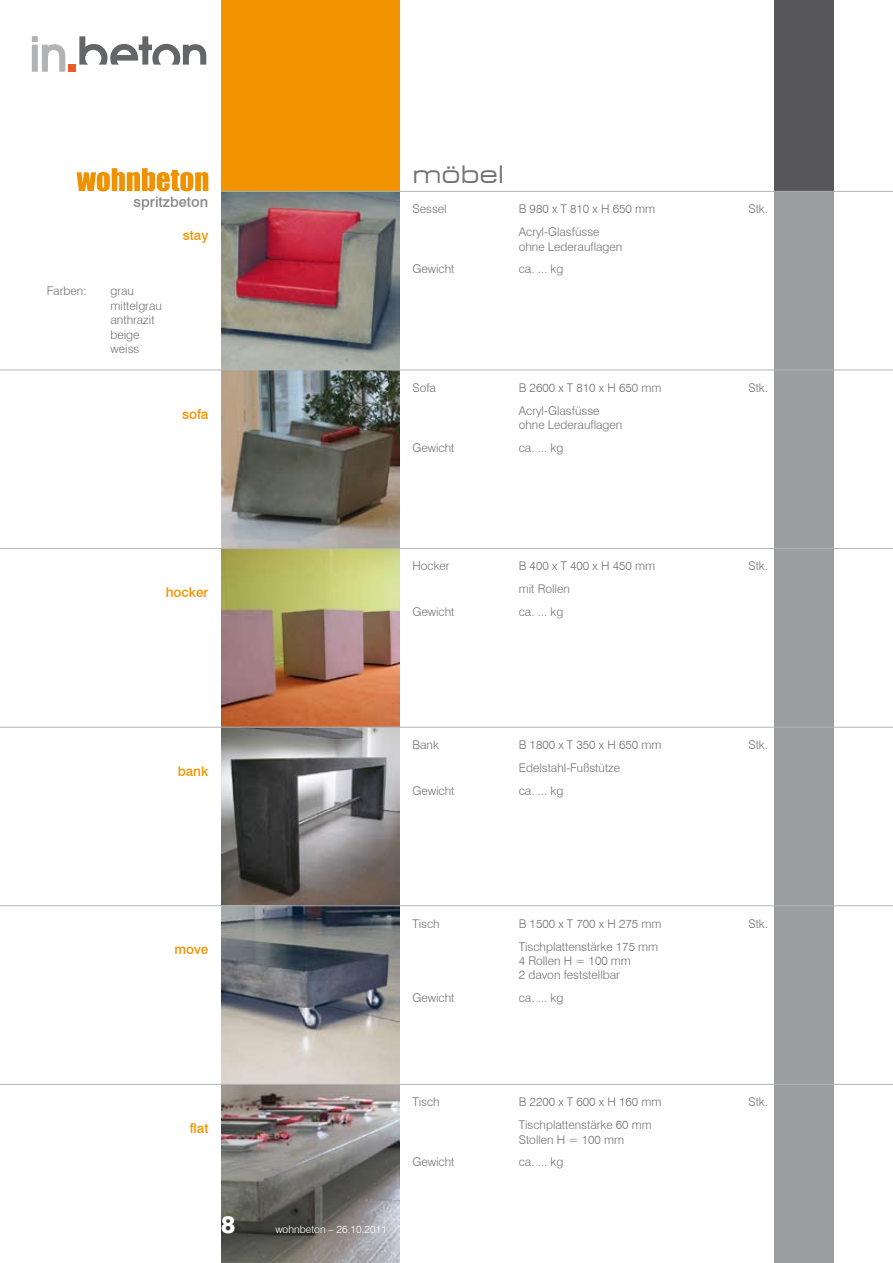
<style>
.page{position:relative;width:893px;height:1263px;background:#fff}
.page>*{position:absolute;margin:0;border:0;box-sizing:border-box;transform-origin:0 0}
.t1{font:expanded 24px "Square 721 BT";color:#707173}
.t2{font:800 24px "Swiss 721 BT";color:#fff}
.t3{font:500 14.55px "Swiss 721 BT";color:#87888a}
.t4{font:500 13.5px "Swiss 721 BT";color:#f29400}
.t5{font:300 12px/23px "Swiss 721 BT";color:#707173}
.t6{font:300 10.5px "Swiss 721 BT";color:#fff}
</style>
<div class="page">
<div style="left:221px;top:0;width:179px;height:191px;background:#f29400"></div>
<div style="left:774px;top:191px;width:59px;height:1072px;background:#9c9d9f"></div>
<div style="left:774px;top:0;width:59px;height:191px;background:#58585a"></div>
<svg style="left:79px;top:36px;width:128px;height:29px"></svg>
<div style="left:69px;top:65px;width:7px;height:7px;background:#e95e28"></div>
<svg style="left:32px;top:36px;width:34px;height:36px"></svg>
<svg style="left:77px;top:168px;width:131px;height:23px"></svg>
<img style="left:221px;top:192px;width:179px;height:1071px">
<hr style="left:221px;top:191px;width:672px;height:1px;background:#b1b3b4">
<hr style="left:0;top:370px;width:893px;height:1px;background:#b1b3b4">
<hr style="left:0;top:548px;width:893px;height:1px;background:#b1b3b4">
<hr style="left:0;top:727px;width:893px;height:1px;background:#b1b3b4">
<hr style="left:0;top:905px;width:893px;height:1px;background:#b1b3b4">
<hr style="left:0;top:1084px;width:893px;height:1px;background:#b1b3b4">
<p class="t3" style="left:134px;top:193px;width:76px">spritzbeton</p>
<p class="t5" style="left:47px;top:279px;width:41px">Farben:</p>
<p class="t5" style="left:111px;top:284px;width:53px;line-height:14.4px">grau mittelgrau anthrazit beige weiss</p>
<p class="t4" style="left:183px;top:227px;width:27px">stay</p>
<p class="t4" style="left:182px;top:405px;width:28px">sofa</p>
<p class="t4" style="left:166px;top:584px;width:44px">hocker</p>
<p class="t4" style="left:178px;top:763px;width:32px">bank</p>
<h1 class="t1" style="left:412px;top:160px;width:93px">möbel</h1>
<p class="t5" style="left:412px;top:197px;width:36px">Sessel</p>
<p class="t5" style="left:519px;top:197px;width:138px">B 980 x T 810 x H 650 mm<br>Acryl-Glasfüsse</p>
<p class="t5" style="left:519px;top:235px;width:105px">ohne Lederauflagen</p>
<p class="t5" style="left:412px;top:258px;width:44px">Gewicht</p>
<p class="t5" style="left:519px;top:258px;width:46px">ca. ... kg</p>
<p class="t5" style="left:412px;top:376px;width:25px">Sofa</p>
<p class="t5" style="left:519px;top:376px;width:144px">B 2600 x T 810 x H 650 mm<br>Acryl-Glasfüsse</p>
<p class="t5" style="left:519px;top:413px;width:105px">ohne Lederauflagen</p>
<p class="t5" style="left:412px;top:436px;width:44px">Gewicht</p>
<p class="t5" style="left:519px;top:436px;width:46px">ca. ... kg</p>
<p class="t5" style="left:412px;top:555px;width:39px">Hocker</p>
<p class="t5" style="left:519px;top:555px;width:138px">B 400 x T 400 x H 450 mm mit Rollen</p>
<p class="t5" style="left:412px;top:600px;width:44px">Gewicht</p>
<p class="t5" style="left:519px;top:600px;width:46px">ca. ... kg</p>
<p class="t5" style="left:412px;top:733px;width:28px">Bank</p>
<p class="t5" style="left:519px;top:733px;width:144px">B 1800 x T 350 x H 650 mm<br>Edelstahl-Fußstütze</p>
<p class="t5" style="left:412px;top:779px;width:44px">Gewicht</p>
<p class="t5" style="left:519px;top:779px;width:46px">ca. ... kg</p>
<p class="t4" style="left:174px;top:941px;width:36px">move</p>
<p class="t5" style="left:412px;top:912px;width:29px">Tisch</p>
<p class="t5" style="left:519px;top:912px;width:144px">B 1500 x T 700 x H 275 mm<br>Tischplattenstärke 175 mm</p>
<p class="t5" style="left:519px;top:953px;width:114px;line-height:14.4px">4 Rollen H = 100 mm<br>2 davon feststellbar</p>
<p class="t5" style="left:412px;top:986px;width:44px">Gewicht</p>
<p class="t5" style="left:519px;top:986px;width:46px">ca. ... kg</p>
<p class="t4" style="left:190px;top:1120px;width:20px">flat</p>
<h1 class="t2" style="left:221px;top:1210px;width:16px">8</h1>
<p class="t6" style="left:275px;top:1223px;width:113px">wohnbeton – 26.10.2011</p>
<p class="t5" style="left:412px;top:1090px;width:29px">Tisch</p>
<p class="t5" style="left:519px;top:1090px;width:144px">B 2200 x T 600 x H 160 mm<br>Tischplattenstärke 60 mm</p>
<p class="t5" style="left:519px;top:1128px;width:107px">Stollen H = 100 mm</p>
<p class="t5" style="left:412px;top:1151px;width:44px">Gewicht</p>
<p class="t5" style="left:519px;top:1151px;width:46px">ca. ... kg</p>
<p class="t5" style="left:748px;top:197px;width:21px">Stk.</p>
<p class="t5" style="left:748px;top:376px;width:21px">Stk.</p>
<p class="t5" style="left:748px;top:555px;width:21px">Stk.</p>
<p class="t5" style="left:748px;top:733px;width:21px">Stk.</p>
<p class="t5" style="left:748px;top:912px;width:21px">Stk.</p>
<p class="t5" style="left:748px;top:1090px;width:21px">Stk.</p>
</div>
